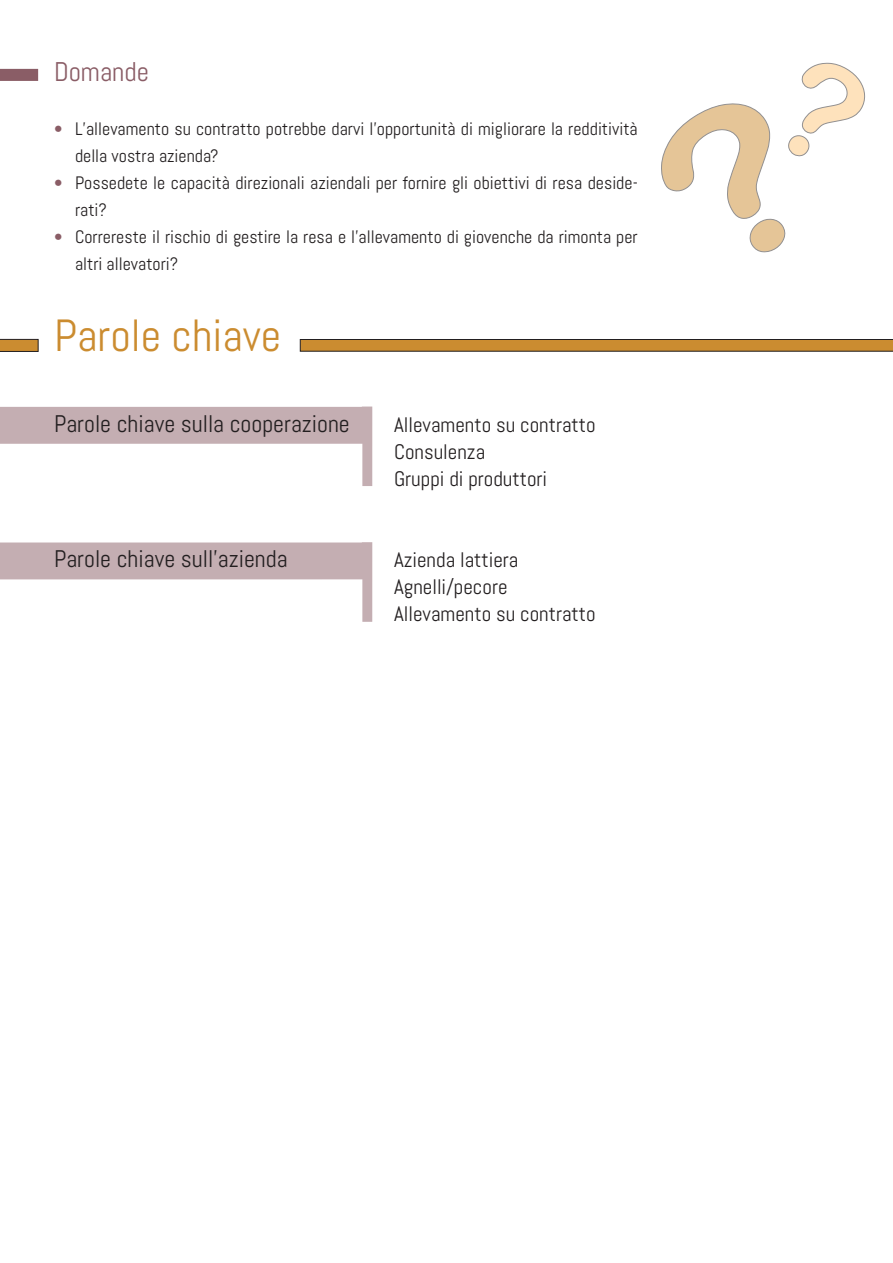
<style>
.page{position:relative;width:893px;height:1263px;background:#fff}
.page>*{position:absolute;margin:0;border:0;box-sizing:border-box;transform-origin:0 0}
.t1{font:45px "Abel";color:#cb8c30}
.t2{font:27px "Abel";color:#8a5d66}
.t3{font:24px "Abel";color:#231f20}
.t4{font:21px "Abel";color:#231f20}
.t5{font:18px/27px "Abel";color:#231f20}
.s1{color:#8a5d66}
</style>
<div class="page">
<svg style="left:0;top:69px;width:38px;height:12px"></svg>
<svg style="left:661px;top:63px;width:204px;height:189px"></svg>
<svg style="left:299px;top:339px;width:594px;height:13px;background:#b17d31"></svg>
<svg style="left:0;top:338px;width:39px;height:14px"></svg>
<svg style="left:0;top:406px;width:372px;height:80px"></svg>
<svg style="left:0;top:542px;width:372px;height:80px"></svg>
<p class="t2" style="left:54px;top:55px;width:97px">Domande</p>
<p class="t5" style="left:75px;top:115px;width:564px;text-indent:-21px"><span class="s1">•</span> L’allevamento su contratto potrebbe darvi l’opportunità di migliorare la redditività della vostra azienda?</p>
<p class="t5" style="left:75px;top:169px;width:564px;text-indent:-21px"><span class="s1">•</span> Possedete le capacità direzionali aziendali per fornire gli obiettivi di resa deside&shy;rati?</p>
<p class="t5" style="left:75px;top:223px;width:564px;text-indent:-21px"><span class="s1">•</span> Correreste il rischio di gestire la resa e l’allevamento di giovenche da rimonta per altri allevatori?</p>
<p class="t1" style="left:54px;top:307px;width:229px">Parole chiave</p>
<p class="t3" style="left:54px;top:408px;width:297px">Parole chiave sulla cooperazione</p>
<p class="t3" style="left:54px;top:544px;width:235px">Parole chiave sull’azienda</p>
<p class="t4" style="left:394px;top:411px;width:203px">Allevamento su contratto</p>
<p class="t4" style="left:394px;top:438px;width:93px">Consulenza</p>
<p class="t4" style="left:394px;top:465px;width:155px">Gruppi di produttori</p>
<p class="t4" style="left:394px;top:546px;width:126px">Azienda lattiera</p>
<p class="t4" style="left:394px;top:573px;width:115px">Agnelli/pecore</p>
<p class="t4" style="left:394px;top:600px;width:203px">Allevamento su contratto</p>
</div>
